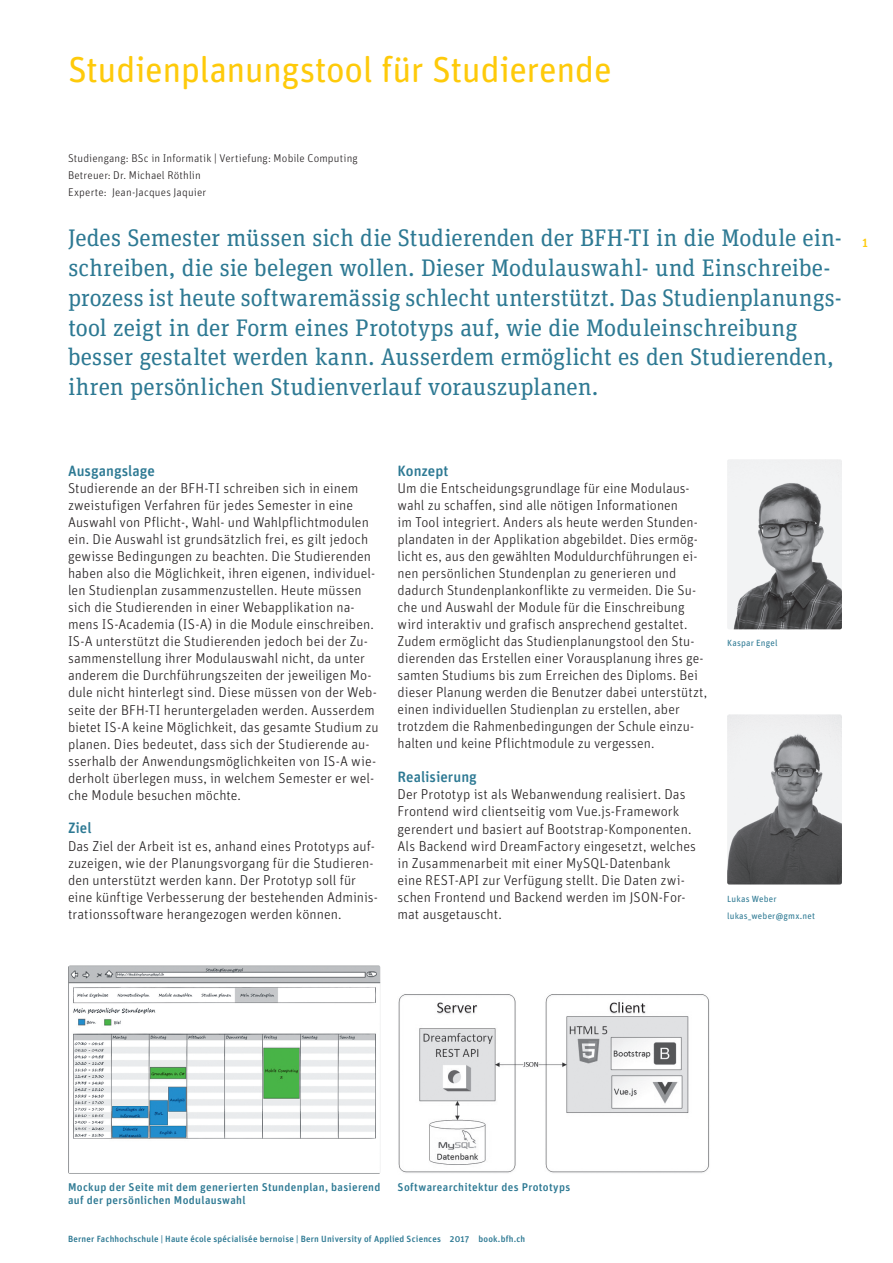
<style>
.page{position:relative;width:893px;height:1263px;background:#fff}
.page>*{position:absolute;margin:0;border:0;box-sizing:border-box;transform-origin:0 0}
.t1{font:36px "Unit Rounded Pro";letter-spacing:-.015em;color:#feca0a}
.t2{font:24px/29.7px "Unit Slab Pro";color:#2d7993}
.t3{font:500 15px "Unit Rounded Pro";color:#2d7993}
.t4{font:300 14.25px/17px "Unit Rounded Pro";letter-spacing:.005em;color:#231f20}
.t5{font:500 12px "Unit Rounded Pro";color:#feca0a}
.t6{font:500 11.25px/13.6px "Unit Rounded Pro";letter-spacing:.03em;color:#2d7993}
.t7{font:300 11.25px/17px "Unit Rounded Pro";letter-spacing:.015em;color:#231f20}
.t8{font:500 9px "Unit Rounded Pro";letter-spacing:.02em;color:#2d7993}
.t9{font:9px/17px "Unit Rounded Pro";letter-spacing:.02em;color:#2d7993}
</style>
<div class="page">
<img style="left:727px;top:459px;width:115px;height:170px">
<img style="left:727px;top:714px;width:115px;height:170px">
<img style="left:68px;top:966px;width:312px;height:208px">
<img style="left:398px;top:994px;width:312px;height:179px">
<h1 class="t1" style="left:68px;top:45px;width:545px">Studienplanungstool für Studierende</h1>
<p class="t7" style="left:68px;top:149px;width:291px">Studiengang: BSc in Informatik | Vertiefung: Mobile Computing<br>Betreuer: Dr. Michael Röthlin<br>Experte: Jean-Jacques Jaquier</p>
<p class="t2" style="left:68px;top:222px;width:775px">Jedes Semester müssen sich die Studierenden der BFH-TI in die Module ein&shy;schreiben, die sie belegen wollen. Dieser Modulauswahl- und Einschreibe&shy;prozess ist heute softwaremässig schlecht unterstützt. Das Studienplanungs&shy;tool zeigt in der Form eines Prototyps auf, wie die Moduleinschreibung besser gestaltet werden kann. Ausserdem ermöglicht es den Studierenden, ihren persönlichen Studienverlauf vorauszuplanen.</p>
<p class="t5" style="left:862px;top:234px;width:8px">1</p>
<p class="t3" style="left:68px;top:460px;width:89px">Ausgangslage</p>
<p class="t4" style="left:68px;top:480px;width:312px">Studierende an der BFH-TI schreiben sich in einem zweistufigen Verfahren für jedes Semester in eine Auswahl von Pflicht-, Wahl- und Wahlpflichtmodulen ein. Die Auswahl ist grundsätzlich frei, es gilt jedoch gewisse Bedingungen zu beachten. Die Studierenden haben also die Möglichkeit, ihren eigenen, individuel&shy;len Studienplan zusammenzustellen. Heute müssen sich die Studierenden in einer Webapplikation na&shy;mens IS-Academia (IS-A) in die Module einschreiben.<br>IS-A unterstützt die Studierenden jedoch bei der Zu&shy;sammenstellung ihrer Modulauswahl nicht, da unter anderem die Durchführungszeiten der jeweiligen Mo&shy;dule nicht hinterlegt sind. Diese müssen von der Web&shy;seite der BFH-TI heruntergeladen werden. Ausserdem bietet IS-A keine Möglichkeit, das gesamte Studium zu planen. Dies bedeutet, dass sich der Studierende au&shy;sserhalb der Anwendungsmöglichkeiten von IS-A wie&shy;derholt überlegen muss, in welchem Semester er wel&shy;che Module besuchen möchte.</p>
<p class="t3" style="left:68px;top:818px;width:25px">Ziel</p>
<p class="t4" style="left:68px;top:837px;width:311px">Das Ziel der Arbeit ist es, anhand eines Prototyps auf&shy;zuzeigen, wie der Planungsvorgang für die Studieren&shy;den unterstützt werden kann. Der Prototyp soll für eine künftige Verbesserung der bestehenden Adminis&shy;trationssoftware herangezogen werden können.</p>
<p class="t3" style="left:398px;top:460px;width:52px">Konzept</p>
<p class="t4" style="left:398px;top:480px;width:311px">Um die Entscheidungsgrundlage für eine Modulaus&shy;wahl zu schaffen, sind alle nötigen Informationen<br>im Tool integriert. Anders als heute werden Stunden&shy;plandaten in der Applikation abgebildet. Dies ermög&shy;licht es, aus den gewählten Moduldurchführungen ei&shy;nen persönlichen Stundenplan zu generieren und dadurch Stundenplankonflikte zu vermeiden. Die Su&shy;che und Auswahl der Module für die Einschreibung wird interaktiv und grafisch ansprechend gestaltet.<br>Zudem ermöglicht das Studienplanungstool den Stu&shy;dierenden das Erstellen einer Vorausplanung ihres ge&shy;samten Studiums bis zum Erreichen des Diploms. Bei dieser Planung werden die Benutzer dabei unterstützt, einen individuellen Studienplan zu erstellen, aber trotzdem die Rahmenbedingungen der Schule einzu&shy;halten und keine Pflichtmodule zu vergessen.</p>
<p class="t3" style="left:398px;top:767px;width:81px">Realisierung</p>
<p class="t4" style="left:398px;top:786px;width:300px">Der Prototyp ist als Webanwendung realisiert. Das Frontend wird clientseitig vom Vue.js-Framework gerendert und basiert auf Bootstrap-Komponenten.<br>Als Backend wird DreamFactory eingesetzt, welches in Zusammenarbeit mit einer MySQL-Datenbank eine REST-API zur Verfügung stellt. Die Daten zwi&shy;schen Frontend und Backend werden im JSON-For&shy;mat ausgetauscht.</p>
<p class="t9" style="left:727px;top:634px;width:52px">Kaspar Engel</p>
<p class="t9" style="left:727px;top:889px;width:89px">Lukas Weber lukas_weber@gmx.net</p>
<p class="t6" style="left:68px;top:1179px;width:314px">Mockup der Seite mit dem generierten Stundenplan, basierend auf der persönlichen Modulauswahl</p>
<p class="t6" style="left:398px;top:1179px;width:174px">Softwarearchitektur des Prototyps</p>
<p class="t8" style="left:68px;top:1232px;width:459px">Berner Fachhochschule | Haute école spécialisée bernoise | Bern University of Applied Sciences 2017 book.bfh.ch</p>
</div>
